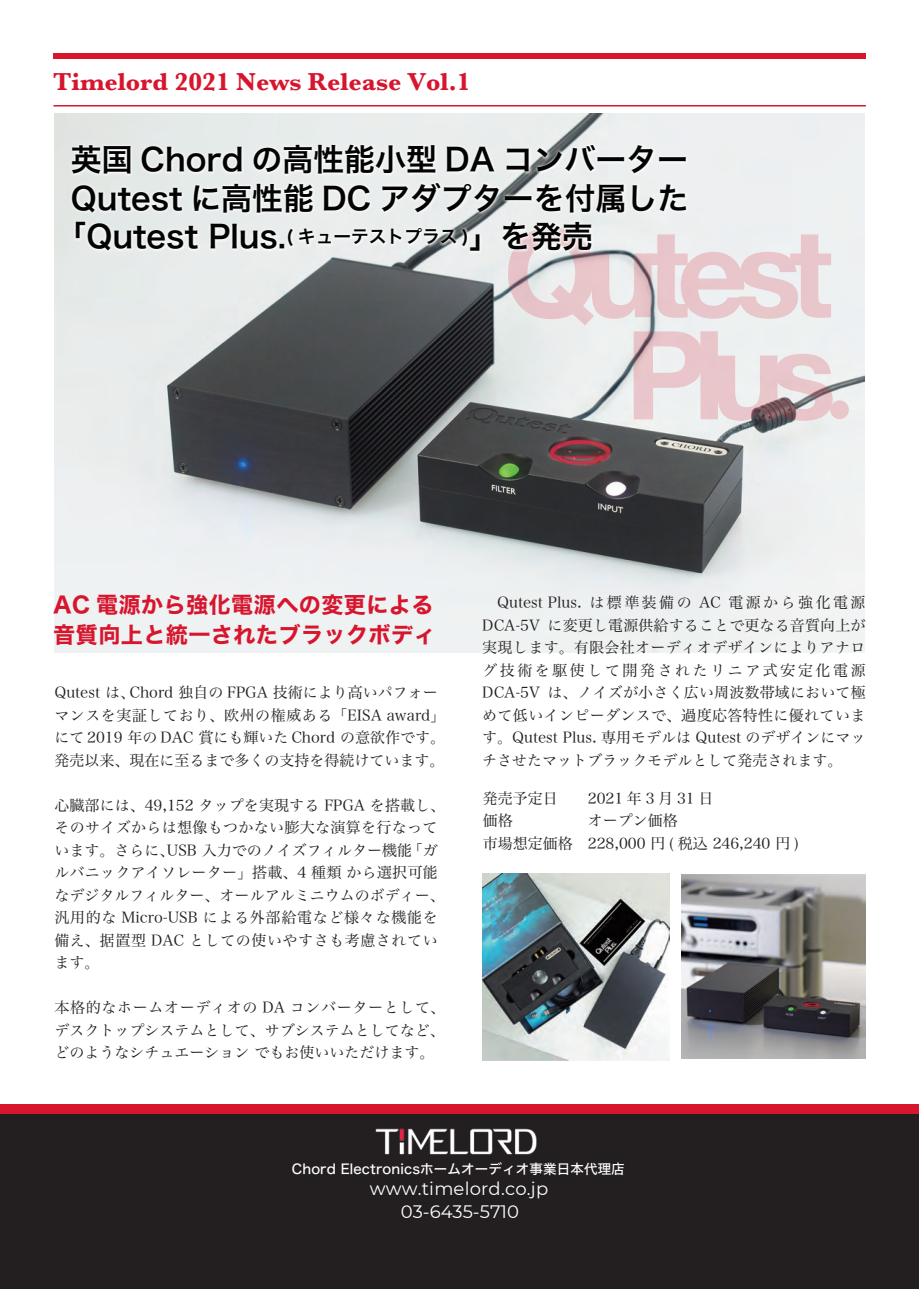
<style>
.page{position:relative;width:919px;height:1289px;background:#fff}
.page>*{position:absolute;margin:0;border:0;box-sizing:border-box;transform-origin:0 0}
.t1{font:30.9px "Hiragino Sans W6";color:#030303}
.t2{font:700 25.5px "Baskerville";color:#d7162e}
.t3{font:22.05px/29.1px "Hiragino Sans W7";letter-spacing:.02em;color:#d7162e}
.t4{font:18px/22.6px "Montserrat";letter-spacing:.01em;color:#fff;text-align:center}
.t5{font:15px/22.5px "Hira Min Pro W3";color:#231f20}
.t6{font:13.5px "Hiragino Sans W5";letter-spacing:.01em;color:#fff}
</style>
<div class="page">
<img style="left:54px;top:113px;width:810px;height:540px">
<svg style="left:508px;top:227px;width:323px;height:98px;background:#eadde0"></svg>
<svg style="left:633px;top:331px;width:67px;height:88px;background:#e6d4d7"></svg>
<div style="left:700px;top:331px;width:18px;height:88px;background:#e8c6ca"></div>
<svg style="left:717px;top:354px;width:115px;height:67px;background:#d8c4c7"></svg>
<div style="left:830px;top:400px;width:18px;height:19px;background:#e9c6ca;border-radius:50%"></div>
<div style="left:53px;top:53px;width:812px;height:6px;background:#d7162e"></div>
<hr style="left:53px;top:105px;width:812px;height:1px;background:#d7162e">
<img style="left:483px;top:873px;width:186px;height:187px">
<img style="left:681px;top:874px;width:184px;height:184px">
<img style="left:53px;top:105px;width:690px;height:212px">
<div style="left:0;top:1104px;width:918px;height:11px;background:#d7162e"></div>
<div style="left:0;top:1114px;width:918px;height:174px;background:#231f20"></div>
<img style="left:375px;top:1128px;width:162px;height:27px">
<h2 class="t2" style="left:53px;top:64px;width:419px">Timelord 2021 News Release Vol.1</h2>
<h1 class="t1" style="left:71px;top:132px;width:618px">英国 Chord の高性能小型 DA コンバーター</h1>
<h1 class="t1" style="left:71px;top:170px;width:619px">Qutest に高性能 DC アダプターを付属した</h1>
<h1 class="t1" style="left:55px;top:208px;width:539px">「Qutest Plus.<sup>(</sup> <sup>キューテストプラス</sup> <sup>)</sup>」を発売</h1>
<h3 class="t3" style="left:53px;top:591px;width:384px">AC 電源から強化電源への変更による音質向上と統一されたブラックボディ</h3>
<p class="t5" style="left:54px;top:680px;width:392px">Qutest は、Chord 独自の FPGA 技術により高いパフォーマンスを実証しており、欧州の権威ある「EISA award」にて 2019 年の DAC 賞にも輝いた Chord の意欲作です。発売以来、現在に至るまで多くの支持を得続けています。</p>
<p class="t5" style="left:54px;top:792px;width:392px">心臓部には、49,152 タップを実現する FPGA を搭載し、そのサイズからは想像もつかない膨大な演算を行なっています。さらに、USB 入力でのノイズフィルター機能「ガルバニックアイソレーター」搭載、4 種類 から選択可能なデジタルフィルター、オールアルミニウムのボディー、汎用的な Micro-USB による外部給電など様々な機能を備え、据置型 DAC としての使いやすさも考慮されています。</p>
<p class="t5" style="left:54px;top:995px;width:392px;text-align:justify">本格的なホームオーディオの DA コンバーターとして、デスクトップシステムとして、サブシステムとしてなど、どのようなシチュエーション でもお使いいただけます。</p>
<p class="t5" style="left:482px;top:590px;width:385px;text-align:justify">　Qutest Plus. は標準装備の AC 電源から強化電源DCA-5V に変更し電源供給することで更なる音質向上が実現します。有限会社オーディオデザインによりアナログ技術を駆使して開発されたリニア式安定化電源DCA-5V は、ノイズが小さく広い周波数帯域において極めて低いインピーダンスで、過度応答特性に優れています。Qutest Plus. 専用モデルは Qutest のデザインにマッチさせたマットブラックモデルとして発売されます。</p>
<p class="t5" style="left:483px;top:785px;width:317px">発売予定日　　2021 年 3 月 31 日<br>価格　　　　　オープン価格<br>市場想定価格　228,000 円 ( 税込 246,240 円 )</p>
<p class="t6" style="left:292px;top:1156px;width:334px">Chord Electronicsホームオーディオ事業日本代理店</p>
<p class="t4" style="left:369px;top:1176px;width:180px">www.timelord.co.jp<br>03-6435-5710</p>
</div>
